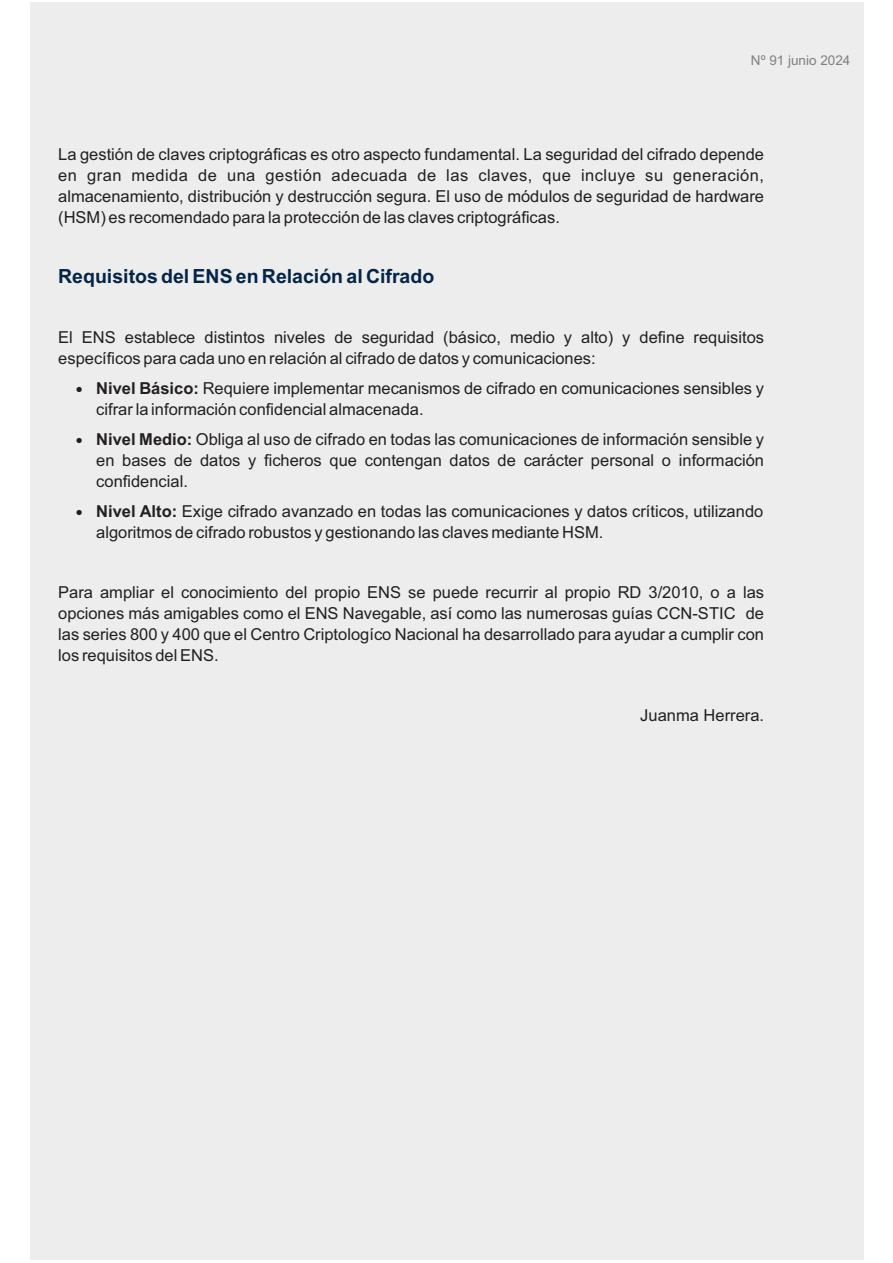
<style>
.page{position:relative;width:893px;height:1263px;background:#fff}
.page>*{position:absolute;margin:0;border:0;box-sizing:border-box;transform-origin:0 0}
.t1{font:700 19.5px "Arial";color:#032548}
.t2{font:16.5px/21px "Arial";color:#231f20}
.t3{font:13.5px "Arial";color:#808080}
.s1{font-weight:700}
</style>
<div class="page">
<div style="left:30px;top:2px;width:833px;height:1258px;background:#ededed"></div>
<p class="t3" style="left:751px;top:55px;width:101px">Nº 91 junio 2024</p>
<p class="t2" style="left:58px;top:145px;width:707px;text-align:justify">La gestión de claves criptográficas es otro aspecto fundamental. La seguridad del cifrado depende en gran medida de una gestión adecuada de las claves, que incluye su generación, almacenamiento, distribución y destrucción segura. El uso de módulos de seguridad de hardware (HSM) es recomendado para la protección de las claves criptográficas.</p>
<p class="t1" style="left:58px;top:269px;width:377px">Requisitos del ENS en Relación al Cifrado</p>
<p class="t2" style="left:58px;top:328px;width:707px">El ENS establece distintos niveles de seguridad (básico, medio y alto) y define requisitos específicos para cada uno en relación al cifrado de datos y comunicaciones:</p>
<p class="t2" style="left:96px;top:379px;width:669px"><span class="s1">Nivel Básico:</span> Requiere implementar mecanismos de cifrado en comunicaciones sensibles y cifrar la información confidencial almacenada.</p>
<p class="t2" style="left:96px;top:430px;width:669px;text-align:justify"><span class="s1">Nivel Medio:</span> Obliga al uso de cifrado en todas las comunicaciones de información sensible y en bases de datos y ficheros que contengan datos de carácter personal o información confidencial.</p>
<p class="t2" style="left:96px;top:502px;width:669px"><span class="s1">Nivel Alto:</span> Exige cifrado avanzado en todas las comunicaciones y datos críticos, utilizando algoritmos de cifrado robustos y gestionando las claves mediante HSM.</p>
<p class="t2" style="left:58px;top:583px;width:707px;text-align:justify">Para ampliar el conocimiento del propio ENS se puede recurrir al propio RD 3/2010, o a las opciones más amigables como el ENS Navegable, así como las numerosas guías CCN-STIC de las series 800 y 400 que el Centro Criptologíco Nacional ha desarrollado para ayudar a cumplir con los requisitos del ENS.</p>
<p class="t2" style="left:640px;top:706px;width:125px">Juanma Herrera.</p>
</div>
